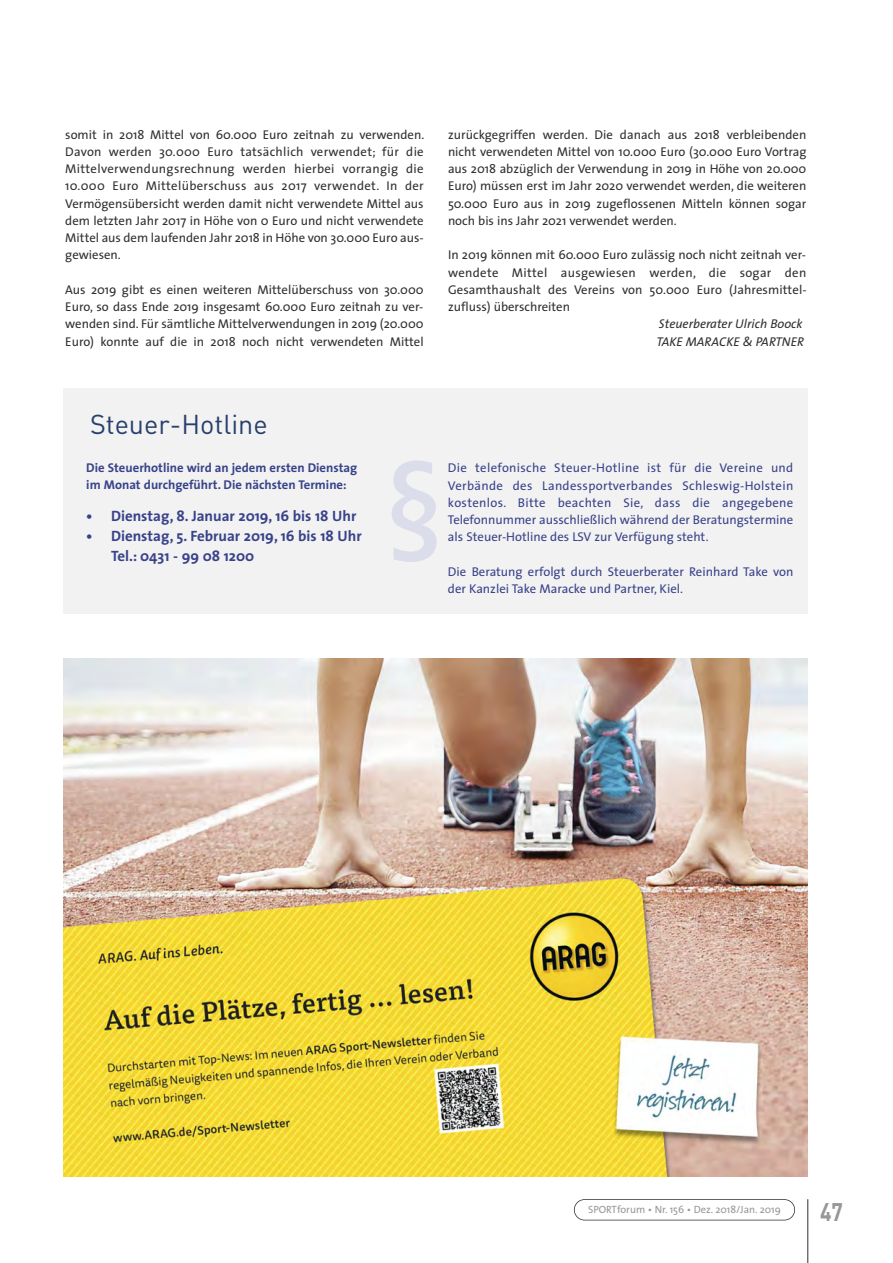
<style>
.page{position:relative;width:893px;height:1263px;background:#fff}
.page>*{position:absolute;margin:0;border:0;box-sizing:border-box;transform-origin:0 0}
.t1{font:condensed 135px "Univers";color:#dbddea}
.t2{font:27px "DIN";color:#28406d}
.t3{font:700 25.2px "DIN";color:#989798;scale:.83 1}
.t4{font:700 15px/20.2px "The Sans";color:#384289}
.t5{font:12.75px/17.2px "The Sans";color:#302f31;text-align:justify}
.t6{font:12.75px/17.2px "The Sans";color:#384289;text-align:justify}
.t7{font:700 12.75px/17.2px "The Sans";color:#384289}
.t8{font:italic 12.75px/17.2px "The Sans";color:#302f31}
.t9{font:10.5px "The Sans";color:#989798}
</style>
<div class="page">
<div style="left:574px;top:1199px;width:221px;height:21px;border:2px solid #302f31;border-radius:11px"></div>
<hr style="left:807px;top:1199px;width:1px;height:64px;background:#302f31">
<img style="left:64px;top:659px;width:744px;height:517px">
<div style="left:64px;top:389px;width:744px;height:225px;background:#f2f2f2"></div>
<p class="t5" style="left:65px;top:127px;width:360px">somit in 2018 Mittel von 60.000 Euro zeitnah zu verwenden.<br>Davon werden 30.000 Euro tatsächlich verwendet; für die Mittelverwendungsrechnung werden hierbei vorrangig die 10.000 Euro Mittelüberschuss aus 2017 verwendet. In der Vermögensübersicht werden damit nicht verwendete Mittel aus dem letzten Jahr 2017 in Höhe von 0 Euro und nicht verwendete Mittel aus dem laufenden Jahr 2018 in Höhe von 30.000 Euro aus&shy;gewiesen.</p>
<p class="t5" style="left:65px;top:282px;width:360px">Aus 2019 gibt es einen weiteren Mittelüberschuss von 30.000<br>Euro, so dass Ende 2019 insgesamt 60.000 Euro zeitnah zu ver&shy;wenden sind. Für sämtliche Mittelverwendungen in 2019 (20.000<br>Euro) konnte auf die in 2018 noch nicht verwendeten Mittel</p>
<p class="t5" style="left:448px;top:127px;width:360px">zurückgegriffen werden. Die danach aus 2018 verbleibenden nicht verwendeten Mittel von 10.000 Euro (30.000 Euro Vortrag aus 2018 abzüglich der Verwendung in 2019 in Höhe von 20.000<br>Euro) müssen erst im Jahr 2020 verwendet werden, die weiteren 50.000 Euro aus in 2019 zugeflossenen Mitteln können sogar noch bis ins Jahr 2021 verwendet werden.</p>
<p class="t5" style="left:448px;top:248px;width:360px">In 2019 können mit 60.000 Euro zulässig noch nicht zeitnah ver&shy;wendete Mittel ausgewiesen werden, die sogar den Gesamthaushalt des Vereins von 50.000 Euro (Jahresmittel&shy;zufluss) überschreiten</p>
<p class="t8" style="left:656px;top:317px;width:149px">Steuerberater Ulrich Boock<br>TAKE MARACKE &amp; PARTNER</p>
<h2 class="t2" style="left:90px;top:409px;width:179px">Steuer-Hotline</h2>
<p class="t7" style="left:86px;top:460px;width:272px">Die Steuerhotline wird an jedem ersten Dienstag im Monat durchgeführt. Die nächsten Termine:</p>
<p class="t4" style="left:86px;top:507px;width:272px">• Dienstag, 8. Januar 2019, 16 bis 18 Uhr</p>
<p class="t4" style="left:111px;top:527px;width:252px;text-indent:-25px">• Dienstag, 5. Februar 2019, 16 bis 18 Uhr<br>Tel.: 0431 - 99 08 1200</p>
<h1 class="t1" style="left:384px;top:462px;width:61px">§</h1>
<p class="t6" style="left:448px;top:461px;width:347px">Die telefonische Steuer-Hotline ist für die Vereine und Verbände des Landessportverbandes Schleswig-Holstein kostenlos. Bitte beachten Sie, dass die angegebene Telefonnummer ausschließlich während der Beratungstermine als Steuer-Hotline des LSV zur Verfügung steht.</p>
<p class="t6" style="left:448px;top:564px;width:347px">Die Beratung erfolgt durch Steuerberater Reinhard Take von der Kanzlei Take Maracke und Partner, Kiel.</p>
<p class="t9" style="left:588px;top:1205px;width:194px">SPORTforum • Nr. 156 • Dez. 2018/Jan. 2019</p>
<h3 class="t3" style="left:820px;top:1197px;width:29px">47</h3>
</div>
